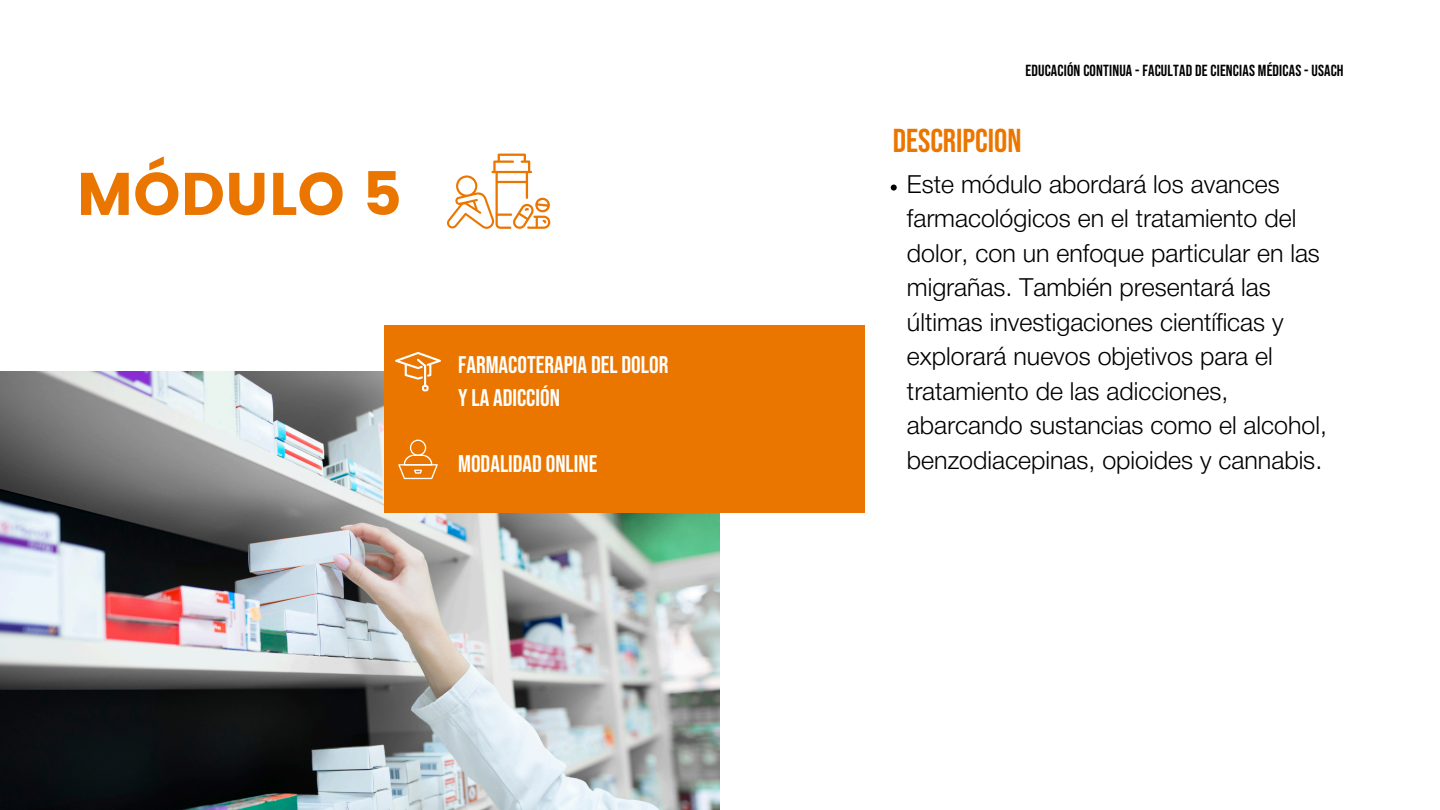
<style>
.page{position:relative;width:1440px;height:810px;background:#fff}
.page>*{position:absolute;margin:0;border:0;box-sizing:border-box;transform-origin:0 0}
.t1{font:60px "Poppins";color:#ea7600}
.t2{font:33px "Bebas Neue";color:#ea7600}
.t3{font:300 25px/34.5px "Helvetica Neue";color:#000}
.t4{font:24px/33px "Bebas Neue";color:#fff}
.t5{font:16px "Bebas Neue";letter-spacing:.01em;color:#000}
</style>
<div class="page">
<img style="left:0;top:372px;width:720px;height:438px">
<div style="left:384px;top:325px;width:480px;height:187px;background:#ea7600"></div>
<svg style="left:447px;top:154px;width:103px;height:75px"></svg>
<svg style="left:891px;top:185px;width:6px;height:6px"></svg>
<svg style="left:395px;top:352px;width:46px;height:39px"></svg>
<svg style="left:398px;top:440px;width:40px;height:39px"></svg>
<p class="t1" style="left:77px;top:159px;width:327px">MÓDULO 5</p>
<h1 class="t4" style="left:458px;top:349px;width:212px">FARMACOTERAPIA DEL DOLOR<br>Y LA ADICCIÓN</h1>
<p class="t4" style="left:458px;top:448px;width:141px">MODALIDAD ONLINE</p>
<p class="t5" style="left:1025px;top:61px;width:320px">EDUCACIÓN CONTINUA - FACULTAD DE CIENCIAS MÉDICAS - USACH</p>
<h4 class="t2" style="left:893px;top:122px;width:130px">DESCRIPCION</h4>
<p class="t3" style="left:907px;top:169px;width:421px">Este módulo abordará los avances farmacológicos en el tratamiento del dolor, con un enfoque particular en las migrañas. También presentará las últimas investigaciones científicas y explorará nuevos objetivos para el tratamiento de las adicciones, abarcando sustancias como el alcohol, benzodiacepinas, opioides y cannabis.</p>
</div>
